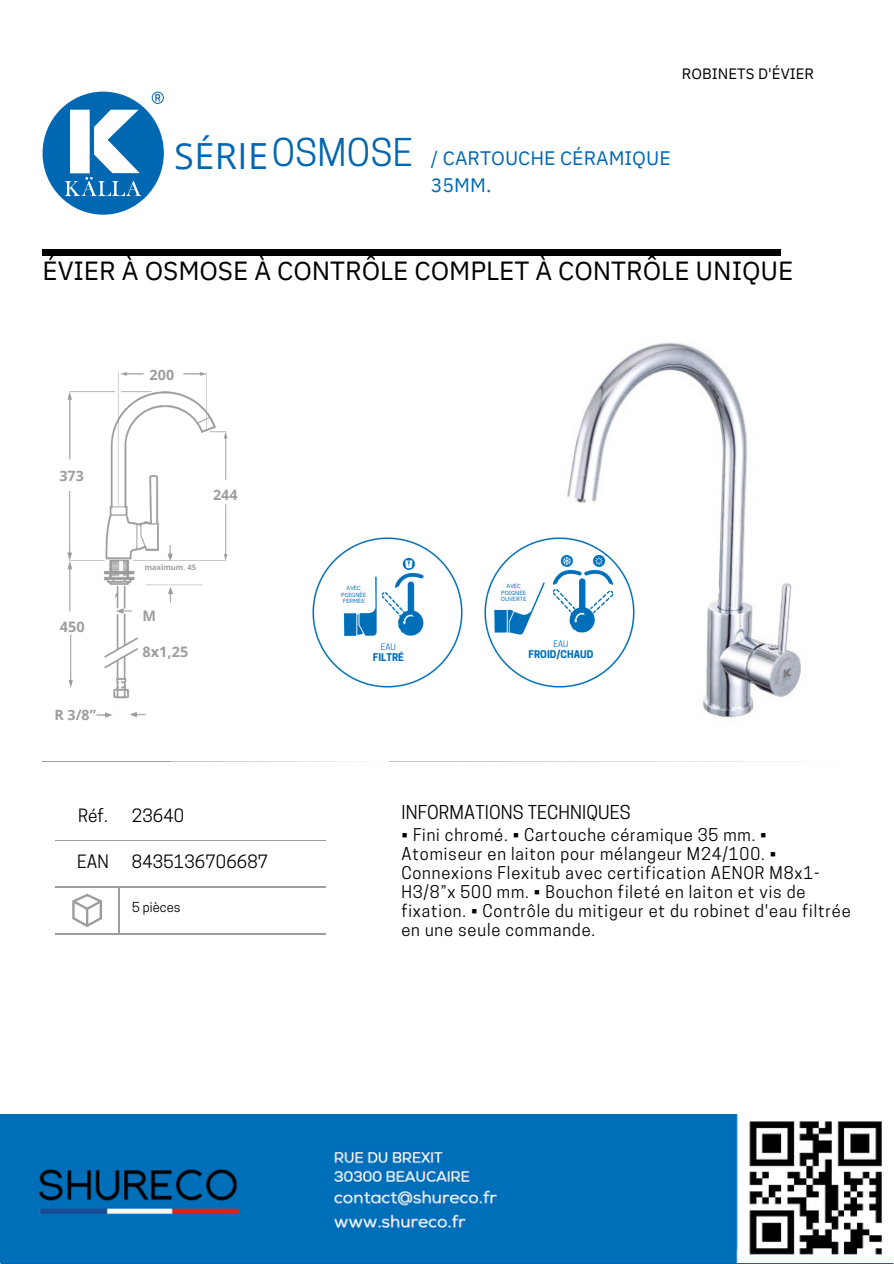
<style>
.page{position:relative;width:894px;height:1264px;background:#fff}
.page>*{position:absolute;margin:0;border:0;box-sizing:border-box;transform-origin:0 0}
.t1{font:36px "Cooper Hewitt";letter-spacing:.01em;color:#0067b2}
.t2{font:36px "Open Sans";letter-spacing:.01em;color:#0067b2}
.t3{font:26.1px "IBM Plex Sans";letter-spacing:-.005em;color:#000}
.t4{font:19.5px/27px "IBM Plex Sans";color:#0067b2}
.t5{font:18px "Cooper Hewitt";letter-spacing:.01em;color:#020202}
.t6{font:17.25px "Cooper Hewitt";letter-spacing:.01em;color:#020202}
.t7{font:16.5px/19.2px "Cooper Hewitt";letter-spacing:.05em;color:#020202}
.t8{font:15px "IBM Plex Sans";color:#000}
.t9{font:700 14.4px "Open Sans";color:#9d9d9c}
.t10{font:700 14.25px "Open Sans";color:#9d9d9c}
.t11{font:12.9px "Cooper Hewitt";letter-spacing:.01em;color:#020202}
.t12{font:700 10.05px "Cooper Hewitt";color:#006fba}
.t13{font:8.4px "Cooper Hewitt";color:#006fba}
.t14{font:700 7.5px "Open Sans";color:#9d9d9c}
.t15{font:6px/6.8px "IBM Plex Sans";letter-spacing:-.01em;color:#006fba;text-align:center}
</style>
<div class="page">
<svg style="left:43px;top:92px;width:121px;height:123px"></svg>
<img style="left:67px;top:372px;width:161px;height:346px">
<hr style="left:55px;top:840px;width:64px;height:1px;background:#9d9d9c">
<hr style="left:119px;top:840px;width:206px;height:1px;background:#9d9d9c">
<hr style="left:55px;top:886px;width:64px;height:1px;background:#9d9d9c">
<hr style="left:119px;top:886px;width:206px;height:1px;background:#9d9d9c">
<hr style="left:119px;top:887px;width:1px;height:46px;background:#9d9d9c">
<hr style="left:55px;top:933px;width:64px;height:1px;background:#9d9d9c">
<hr style="left:119px;top:933px;width:206px;height:1px;background:#9d9d9c">
<svg style="left:72px;top:893px;width:30px;height:34px"></svg>
<div style="left:43px;top:250px;width:737px;height:6px;background:#000"></div>
<img style="left:0;top:1262px;width:738px;height:1px">
<hr style="left:43px;top:761px;width:127px;height:1px;background:#9d9d9c">
<hr style="left:170px;top:761px;width:218px;height:1px;background:#9d9d9c">
<hr style="left:388px;top:761px;width:462px;height:1px;background:#9d9d9c">
<img style="left:567px;top:342px;width:234px;height:376px">
<img style="left:312px;top:537px;width:151px;height:151px">
<img style="left:484px;top:530px;width:157px;height:165px">
<img style="left:0;top:1114px;width:882px;height:148px">
<h3 class="t8" style="left:681px;top:64px;width:134px">ROBINETS D'ÉVIER</h3>
<p class="t2" style="left:174px;top:131px;width:95px">SÉRIE</p>
<p class="t1" style="left:272px;top:139px;width:142px">OSMOSE</p>
<p class="t4" style="left:431px;top:144px;width:241px">/ CARTOUCHE CÉRAMIQUE<br>35MM.</p>
<p class="t3" style="left:43px;top:253px;width:752px">ÉVIER À OSMOSE À CONTRÔLE COMPLET À CONTRÔLE UNIQUE</p>
<p class="t10" style="left:150px;top:364px;width:26px">200</p>
<p class="t10" style="left:59px;top:466px;width:26px">373</p>
<p class="t9" style="left:60px;top:616px;width:26px">450</p>
<p class="t10" style="left:54px;top:705px;width:43px">R 3/8”</p>
<p class="t10" style="left:213px;top:484px;width:26px">244</p>
<p class="t14" style="left:145px;top:562px;width:53px">maximum. 45</p>
<p class="t9" style="left:143px;top:605px;width:15px">M</p>
<p class="t9" style="left:143px;top:641px;width:47px">8x1,25</p>
<p class="t6" style="left:78px;top:808px;width:31px">Réf.</p>
<p class="t6" style="left:77px;top:855px;width:33px">EAN</p>
<p class="t6" style="left:132px;top:808px;width:54px">23640</p>
<p class="t6" style="left:132px;top:855px;width:138px">8435136706687</p>
<p class="t11" style="left:132px;top:902px;width:50px">5 pièces</p>
<p class="t15" style="left:341px;top:584px;width:27px">AVEC<br>POIGNÉE<br>FERMÉE</p>
<h6 class="t15" style="left:501px;top:582px;width:27px">AVEC<br>POIGNÉE<br>OUVERTE</h6>
<h6 class="t13" style="left:381px;top:643px;width:16px">EAU</h6>
<h6 class="t12" style="left:373px;top:653px;width:33px">FILTRÉ</h6>
<h5 class="t13" style="left:553px;top:640px;width:16px">EAU</h5>
<h6 class="t12" style="left:528px;top:650px;width:66px">FROID/CHAUD</h6>
<p class="t5" style="left:401px;top:805px;width:231px">INFORMATIONS TECHNIQUES</p>
<p class="t7" style="left:401px;top:827px;width:450px">• Fini chromé. • Cartouche céramique 35 mm. • Atomiseur en laiton pour mélangeur M24/100. • Connexions Flexitub avec certification AENOR M8x1- H3/8”x 500 mm. • Bouchon fileté en laiton et vis de fixation. • Contrôle du mitigeur et du robinet d'eau filtrée en une seule commande.</p>
</div>
